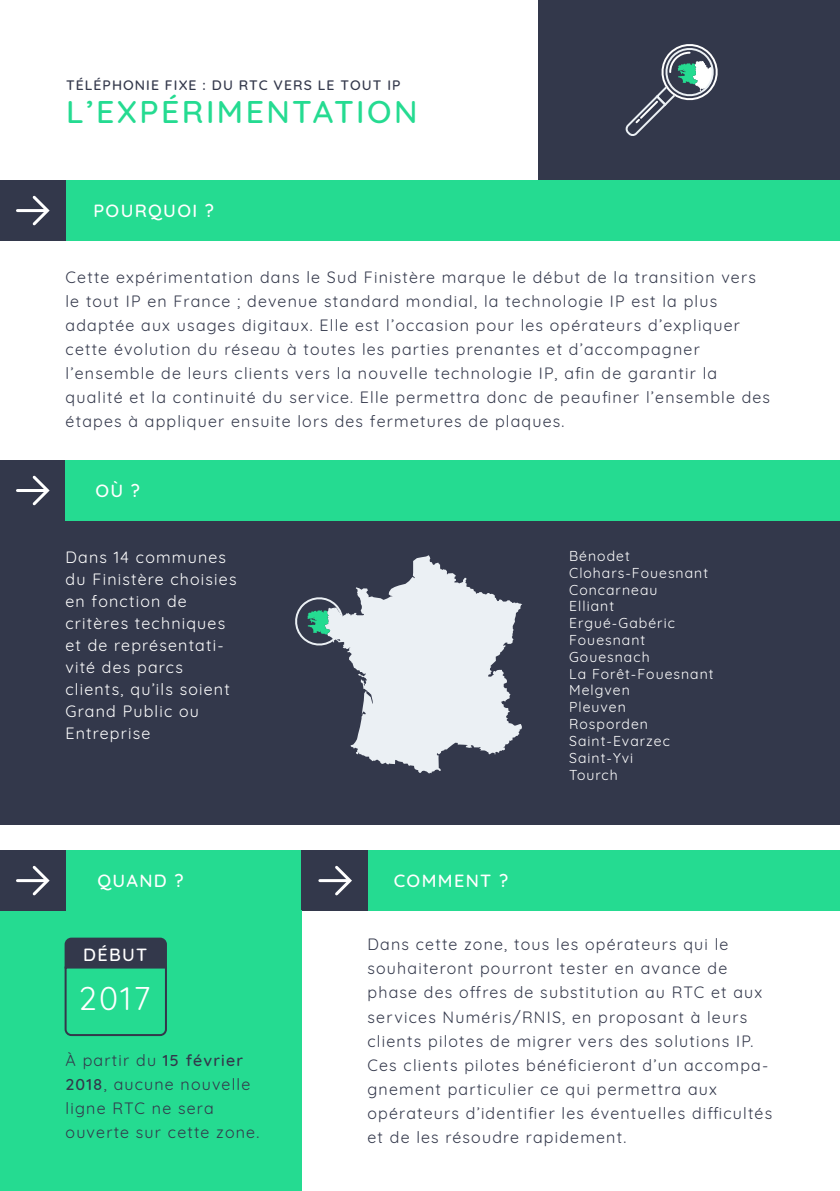
<style>
.page{position:relative;width:840px;height:1191px;background:#fff}
.page>*{position:absolute;margin:0;border:0;box-sizing:border-box;transform-origin:0 0}
.t1{font:500 32px "Quicksand";letter-spacing:.075em;color:#25db91}
.t2{font:32px "Quicksand";color:#fff}
.t3{font:500 18px "Quicksand";letter-spacing:.075em;color:#fff}
.t4{font:16px/24px "Quicksand";letter-spacing:.075em;color:#33384b}
.t5{font:16px/22px "Quicksand";letter-spacing:.075em;color:#fff}
.t6{font:14px/16.8px "Quicksand";letter-spacing:.075em;color:#fff}
.t7{font:500 14px "Quicksand";letter-spacing:.075em;color:#33384b}
.s1{font-weight:500}
</style>
<div class="page">
<div style="left:538px;top:0;width:301px;height:182px;background:#33384b"></div>
<svg style="left:625px;top:44px;width:93px;height:92px"></svg>
<div style="left:66px;top:181px;width:773px;height:60px;background:#25db91"></div>
<div style="left:0;top:181px;width:65px;height:60px;background:#33384b"></div>
<hr style="left:17px;top:209px;width:29px;height:3px;background:#fff">
<svg style="left:30px;top:195px;width:20px;height:31px"></svg>
<div style="left:0;top:520px;width:839px;height:305px;background:#33384b"></div>
<div style="left:0;top:460px;width:65px;height:60px;background:#33384b"></div>
<hr style="left:17px;top:489px;width:29px;height:3px;background:#fff">
<svg style="left:32px;top:475px;width:18px;height:31px"></svg>
<div style="left:65px;top:460px;width:774px;height:60px;background:#25db91"></div>
<div style="left:302px;top:850px;width:537px;height:60px;background:#25db91"></div>
<svg style="left:343px;top:555px;width:179px;height:218px;fill:#ebf0f4"></svg>
<div style="left:55px;top:850px;width:247px;height:60px;background:#25db91"></div>
<div style="left:302px;top:850px;width:66px;height:60px;background:#33384b"></div>
<hr style="left:320px;top:879px;width:28px;height:3px;background:#fff">
<svg style="left:332px;top:865px;width:20px;height:31px"></svg>
<div style="left:0;top:910px;width:302px;height:281px;background:#25db91"></div>
<div style="left:0;top:850px;width:65px;height:60px;background:#33384b"></div>
<hr style="left:17px;top:879px;width:29px;height:3px;background:#fff">
<svg style="left:30px;top:865px;width:20px;height:31px"></svg>
<svg style="left:64px;top:937px;width:103px;height:100px"></svg>
<svg style="left:295px;top:593px;width:52px;height:54px"></svg>
<p class="t7" style="left:66px;top:74px;width:336px">TÉLÉPHONIE FIXE : DU RTC VERS LE TOUT IP</p>
<h1 class="t1" style="left:66px;top:86px;width:353px">L’EXPÉRIMENTATION</h1>
<p class="t3" style="left:93px;top:196px;width:122px">POURQUOI ?</p>
<p class="t4" style="left:66px;top:263px;width:705px">Cette expérimentation dans le Sud Finistère marque le début de la transition vers le tout IP en France ; devenue standard mondial, la technologie IP est la plus adaptée aux usages digitaux. Elle est l’occasion pour les opérateurs d’expliquer cette évolution du réseau à toutes les parties prenantes et d’accompagner l’ensemble de leurs clients vers la nouvelle technologie IP, afin de garantir la qualité et la continuité du service. Elle permettra donc de peaufiner l’ensemble des étapes à appliquer ensuite lors des fermetures de plaques.</p>
<p class="t3" style="left:95px;top:476px;width:46px">OÙ ?</p>
<p class="t5" style="left:65px;top:544px;width:172px">Dans 14 communes du Finistère choisies en fonction de critères techniques et de représentati&shy;vité des parcs clients, qu’ils soient<br>Grand Public ou<br>Entreprise</p>
<p class="t3" style="left:97px;top:866px;width:88px">QUAND ?</p>
<p class="t3" style="left:83px;top:939px;width:66px">DÉBUT</p>
<h1 class="t2" style="left:79px;top:974px;width:73px">2017</h1>
<p class="t4" style="left:66px;top:1046px;width:195px">À partir du <span class="s1">15 février<br>2018</span>, aucune nouvelle ligne RTC ne sera ouverte sur cette zone.</p>
<p class="t3" style="left:393px;top:866px;width:116px">COMMENT ?</p>
<p class="t6" style="left:569px;top:546px;width:146px">Bénodet<br>Clohars-Fouesnant<br>Concarneau<br>Elliant<br>Ergué-Gabéric<br>Fouesnant<br>Gouesnach<br>La Forêt-Fouesnant<br>Melgven<br>Pleuven<br>Rosporden<br>Saint-Evarzec<br>Saint-Yvi<br>Tourch</p>
<p class="t4" style="left:367px;top:931px;width:406px">Dans cette zone, tous les opérateurs qui le souhaiteront pourront tester en avance de phase des offres de substitution au RTC et aux services Numéris/RNIS, en proposant à leurs clients pilotes de migrer vers des solutions IP.<br>Ces clients pilotes bénéficieront d’un accompa&shy;gnement particulier ce qui permettra aux opérateurs d’identifier les éventuelles difficultés et de les résoudre rapidement.</p>
</div>
